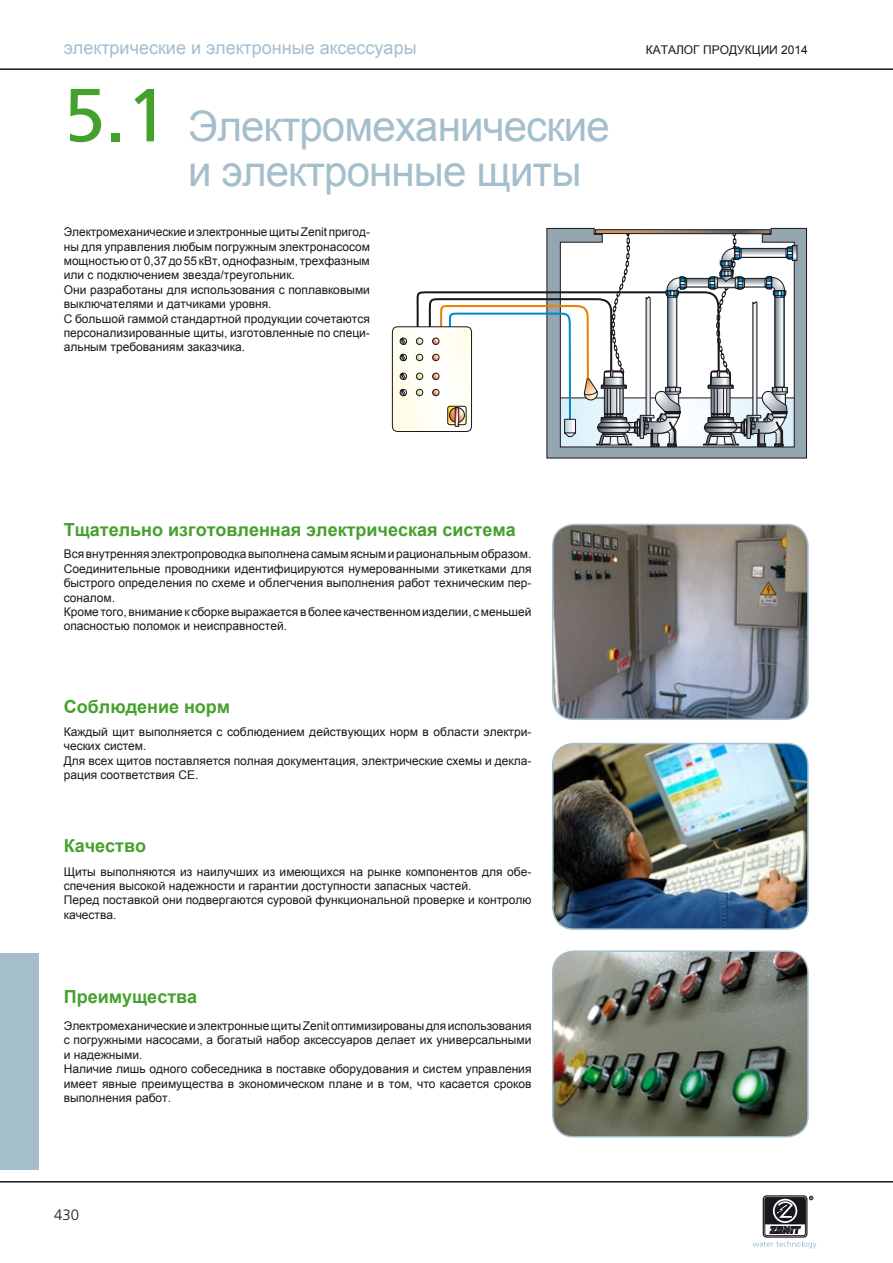
<style>
.page{position:relative;width:893px;height:1263px;background:#fff}
.page>*{position:absolute;margin:0;border:0;box-sizing:border-box;transform-origin:0 0}
.t1{font:75px "Frutiger";color:#44a12b}
.t2{font:42px "Arial";letter-spacing:-.02em;color:#a4becc}
.t3{font:700 18px "Arial";color:#44a12b}
.t4{font:18px "Arial";color:#a4becc}
.t5{font:300 15px "Frutiger";color:#1a171c}
.T-RUS{font:12px/14.4px "Arial";color:#1a171c}
.t6{font:12px "Arial";color:#1a171c}
</style>
<div class="page">
<div style="left:0;top:952px;width:38px;height:217px;background:#a4becc"></div>
<hr style="left:0;top:68px;width:893px;height:2px;background:#1a171c">
<hr style="left:0;top:1181px;width:893px;height:1px;background:#1a171c">
<div style="left:763px;top:1196px;width:44px;height:41px;background:#727073;border-radius:3px"></div>
<div style="left:763px;top:1195px;width:44px;height:43px;border:1px solid #1a171c;border-radius:3px"></div>
<div style="left:765px;top:1197px;width:41px;height:39px;border:1px solid #1a171c;border-radius:2px"></div>
<svg style="left:765px;top:1196px;width:48px;height:38px"></svg>
<svg style="left:753px;top:1241px;width:63px;height:7px"></svg>
<img style="left:553px;top:524px;width:253px;height:195px">
<div style="left:552px;top:524px;width:257px;height:196px;border:2px solid #a4becc;border-radius:21px"></div>
<img style="left:553px;top:953px;width:255px;height:184px">
<div style="left:552px;top:950px;width:257px;height:187px;border:2px solid #a4becc;border-radius:21px"></div>
<img style="left:553px;top:743px;width:253px;height:185px">
<div style="left:552px;top:743px;width:257px;height:187px;border:2px solid #a4becc;border-radius:21px"></div>
<svg style="left:392px;top:227px;width:412px;height:232px"></svg>
<p class="t4" style="left:64px;top:36px;width:354px">электрические и электронные аксессуары</p>
<p class="t6" style="left:646px;top:42px;width:164px">КАТАЛОГ ПРОДУКЦИИ 2014</p>
<p class="t1" style="left:64px;top:71px;width:106px">5.1</p>
<p class="t2" style="left:188px;top:99px;width:423px">Электромеханические</p>
<p class="t2" style="left:188px;top:144px;width:395px">и электронные щиты</p>
<p class="T-RUS" style="left:64px;top:225px;width:308px;text-align:justify">Электромеханические и электронные щиты Zenit пригод&shy;ны для управления любым погружным электронасосом мощностью от 0,37 до 55 кВт, однофазным, трехфазным или с подключением звезда/треугольник.</p>
<p class="T-RUS" style="left:64px;top:283px;width:308px">Они разработаны для использования с поплавковыми выключателями и датчиками уровня.</p>
<p class="T-RUS" style="left:64px;top:311px;width:308px;text-align:justify">С большой гаммой стандартной продукции сочетаются персонализированные щиты, изготовленные по специ&shy;альным требованиям заказчика.</p>
<p class="t3" style="left:64px;top:518px;width:453px">Тщательно изготовленная электрическая система</p>
<p class="T-RUS" style="left:64px;top:547px;width:469px">Вся внутренняя электропроводка выполнена самым ясным и рациональным образом.</p>
<p class="T-RUS" style="left:64px;top:561px;width:469px;text-align:justify">Соединительные проводники идентифицируются нумерованными этикетками для быстрого определения по схеме и облегчения выполнения работ техническим пер&shy;соналом.</p>
<p class="T-RUS" style="left:64px;top:605px;width:469px">Кроме того, внимание к сборке выражается в более качественном изделии, с меньшей опасностью поломок и неисправностей.</p>
<p class="t3" style="left:64px;top:694px;width:168px">Соблюдение норм</p>
<p class="T-RUS" style="left:64px;top:724px;width:469px">Каждый щит выполняется с соблюдением действующих норм в области электри&shy;ческих систем.</p>
<p class="T-RUS" style="left:64px;top:753px;width:469px">Для всех щитов поставляется полная документация, электрические схемы и декла&shy;рация соответствия СЕ.</p>
<p class="t3" style="left:64px;top:833px;width:84px">Качество</p>
<p class="T-RUS" style="left:64px;top:864px;width:469px">Щиты выполняются из наилучших из имеющихся на рынке компонентов для обе&shy;спечения высокой надежности и гарантии доступности запасных частей.</p>
<p class="T-RUS" style="left:64px;top:893px;width:469px">Перед поставкой они подвергаются суровой функциональной проверке и контролю качества.</p>
<p class="t3" style="left:64px;top:984px;width:135px">Преимущества</p>
<p class="T-RUS" style="left:64px;top:1019px;width:469px;text-align:justify">Электромеханические и электронные щиты Zenit оптимизированы для использования с погружными насосами, а богатый набор аксессуаров делает их универсальными и надежными.</p>
<p class="T-RUS" style="left:64px;top:1062px;width:469px;text-align:justify">Наличие лишь одного собеседника в поставке оборудования и систем управления имеет явные преимущества в экономическом плане и в том, что касается сроков выполнения работ.</p>
<p class="t5" style="left:54px;top:1206px;width:27px">430</p>
</div>
